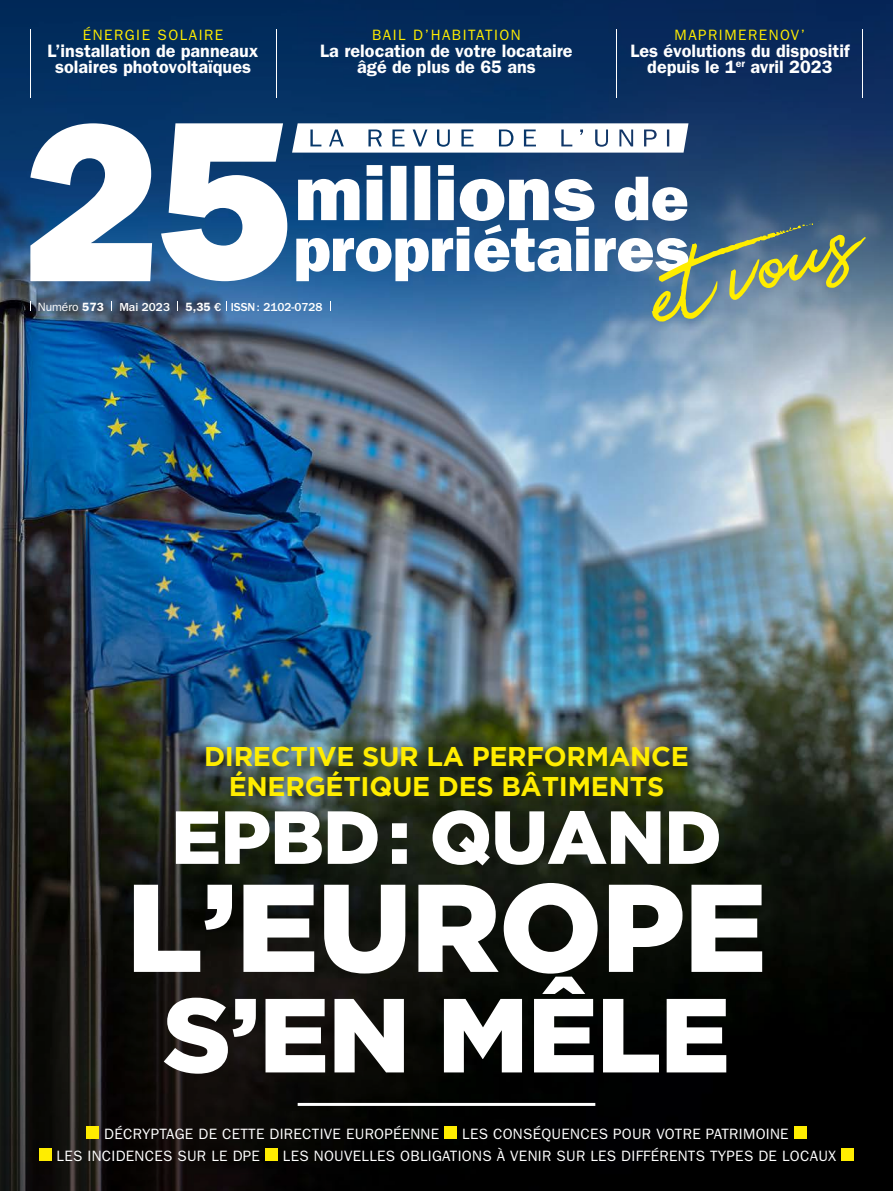
<style>
.page{position:relative;width:893px;height:1191px;background:#fff}
.page>*{position:absolute;margin:0;border:0;box-sizing:border-box;transform-origin:0 0}
.t1{font:900 124.5px "Gotham";letter-spacing:-.01em;color:#fff}
.t2{font:900 105px "Gotham";letter-spacing:-.01em;color:#fff}
.t3{font:900 75px "Gotham";letter-spacing:-.01em;color:#fff}
.t4{font:700 27px/30px "Gotham";letter-spacing:-.01em;color:#ffed00;text-align:center}
.t5{font:600 18px/16.5px "ITC Franklin Gothic Std";color:#fff;text-align:center}
.t6{font:15px "ITC Franklin Gothic Std";letter-spacing:.02em;color:#fff}
.t7{font:15px "ITC Franklin Gothic Std";letter-spacing:.1em;color:#ffed00}
.t8{font:500 12px "ITC Franklin Gothic Std";color:#fff}
.t9{font:12px "ITC Franklin Gothic Std";color:#fff}
.s1{font-weight:600}
</style>
<div class="page">
<img style="left:0;top:412px;width:893px;height:383px">
<img style="left:0;top:0;width:893px;height:412px">
<svg style="left:0;top:795px;width:893px;height:396px;background:#0e0f0b"></svg>
<svg style="left:30px;top:123px;width:122px;height:158px"></svg>
<hr style="left:30px;top:30px;width:1px;height:68px;background:#fff">
<hr style="left:616px;top:30px;width:1px;height:68px;background:#fff">
<hr style="left:863px;top:30px;width:1px;height:68px;background:#fff">
<div style="left:86px;top:1126px;width:13px;height:12px;background:#ffed00"></div>
<div style="left:444px;top:1126px;width:13px;height:12px;background:#ffed00"></div>
<div style="left:794px;top:1126px;width:13px;height:12px;background:#ffed00"></div>
<div style="left:39px;top:1148px;width:12px;height:13px;background:#ffed00"></div>
<div style="left:265px;top:1148px;width:13px;height:13px;background:#ffed00"></div>
<div style="left:841px;top:1148px;width:13px;height:13px;background:#ffed00"></div>
<hr style="left:276px;top:30px;width:1px;height:68px;background:#fff">
<svg style="left:161px;top:123px;width:711px;height:206px"></svg>
<hr style="left:298px;top:1103px;width:297px;height:3px;background:#fff">
<p class="t7" style="left:83px;top:26px;width:142px">ÉNERGIE SOLAIRE</p>
<p class="t5" style="left:48px;top:42px;width:213px">L’installation de panneaux solaires photovoltaïques</p>
<p class="t7" style="left:372px;top:26px;width:150px">BAIL D’HABITATION</p>
<p class="t5" style="left:320px;top:42px;width:254px">La relocation de votre locataire âgé de plus de 65 ans</p>
<p class="t7" style="left:675px;top:26px;width:132px">MAPRIMERENOV’</p>
<p class="t5" style="left:630px;top:42px;width:221px">Les évolutions du dispositif depuis le 1<sup>er</sup> avril 2023</p>
<p class="t9" style="left:38px;top:299px;width:68px">Numéro <span class="s1">573</span></p>
<p class="t8" style="left:119px;top:300px;width:52px">Mai 2023</p>
<p class="t8" style="left:186px;top:300px;width:139px"><span class="s1">5,35</span> € ISSN: 2102-0728</p>
<h3 class="t4" style="left:204px;top:741px;width:486px">DIRECTIVE SUR LA PERFORMANCE<br>ÉNERGÉTIQUE DES BÂTIMENTS</h3>
<h3 class="t3" style="left:171px;top:794px;width:552px">EPBD: QUAND</h3>
<h1 class="t1" style="left:126px;top:856px;width:642px">L’EUROPE</h1>
<h2 class="t2" style="left:163px;top:974px;width:569px">S’EN MÊLE</h2>
<p class="t6" style="left:104px;top:1125px;width:336px">DÉCRYPTAGE DE CETTE DIRECTIVE EUROPÉENNE</p>
<p class="t6" style="left:462px;top:1125px;width:328px">LES CONSÉQUENCES POUR VOTRE PATRIMOINE</p>
<p class="t6" style="left:57px;top:1147px;width:205px">LES INCIDENCES SUR LE DPE</p>
<p class="t6" style="left:283px;top:1147px;width:555px">LES NOUVELLES OBLIGATIONS À VENIR SUR LES DIFFÉRENTS TYPES DE LOCAUX</p>
</div>
